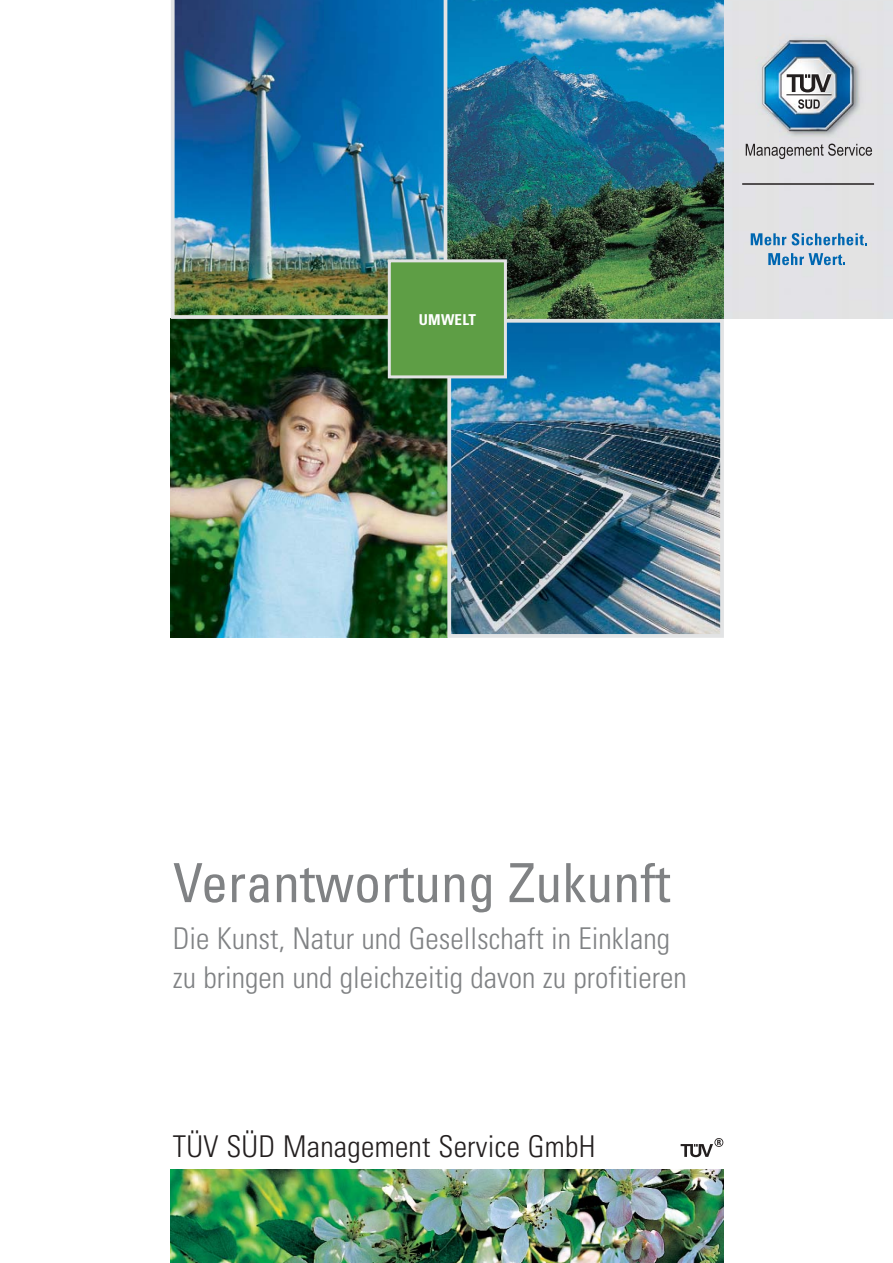
<style>
.page{position:relative;width:893px;height:1263px;background:#fff}
.page>*{position:absolute;margin:0;border:0;box-sizing:border-box;transform-origin:0 0}
.t1{font:condensed 54px "Univers";color:#808284}
.t2{font:300 condensed 30px/39px "Univers";color:#808284}
.t3{font:300 condensed 30px "Univers";letter-spacing:.01em;color:#231f1f}
.t4{font:700 condensed 15px "Univers";letter-spacing:.02em;color:#fff}
</style>
<div class="page">
<img style="left:724px;top:0;width:168px;height:319px">
<hr style="left:742px;top:183px;width:132px;height:2px;background:#231f1f">
<svg style="left:750px;top:233px;width:117px;height:12px"></svg>
<svg style="left:768px;top:253px;width:77px;height:12px"></svg>
<svg style="left:745px;top:144px;width:127px;height:15px;background:#b3b1b3"></svg>
<svg style="left:785px;top:73px;width:46px;height:36px"></svg>
<img style="left:171px;top:1169px;width:553px;height:94px">
<img style="left:447px;top:0;width:277px;height:319px">
<img style="left:171px;top:319px;width:276px;height:319px">
<img style="left:452px;top:324px;width:267px;height:309px">
<div style="left:447px;top:319px;width:277px;height:319px;border:4px solid #e2e3e4"></div>
<img style="left:171px;top:0;width:276px;height:319px">
<div style="left:389px;top:261px;width:116px;height:116px;background:#5e9e45"></div>
<div style="left:388px;top:259px;width:119px;height:119px;border:3px solid #e2e3e4"></div>
<svg style="left:680px;top:1138px;width:43px;height:19px"></svg>
<p class="t4" style="left:419px;top:314px;width:59px">UMWELT</p>
<h1 class="t1" style="left:173px;top:863px;width:499px">Verantwortung Zukunft</h1>
<p class="t2" style="left:173px;top:922px;width:515px">Die Kunst, Natur und Gesellschaft in Einklang zu bringen und gleichzeitig davon zu profitieren</p>
<p class="t3" style="left:173px;top:1135px;width:424px">TÜV SÜD Management Service GmbH</p>
</div>
